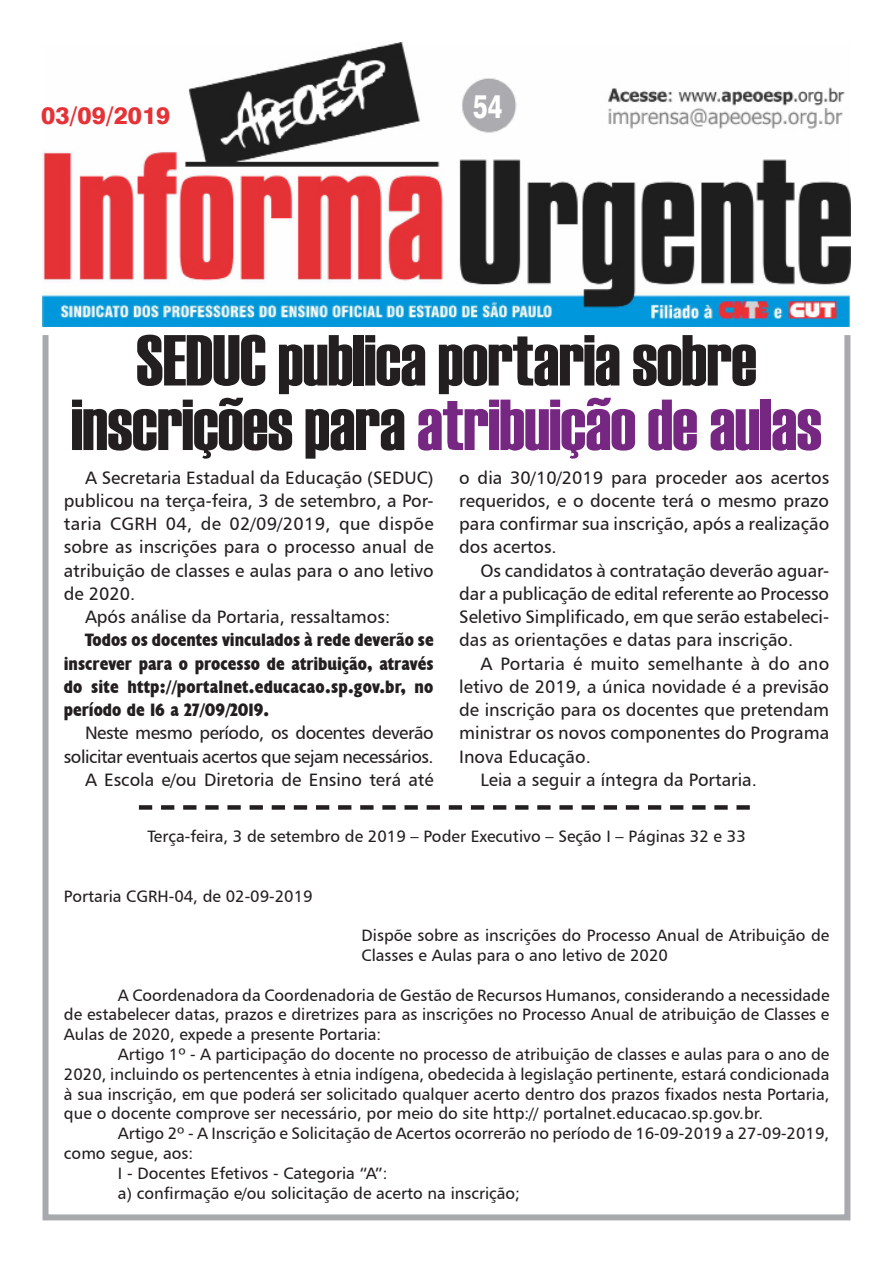
<style>
.page{position:relative;width:893px;height:1263px;background:#fff}
.page>*{position:absolute;margin:0;border:0;box-sizing:border-box;transform-origin:0 0}
.Título{font:72px/64.5px "Haettenschweiler";letter-spacing:-.01em;color:#231f20;text-align:center}
.t1{font:800 33px "Swiss 721 BT";color:#fff;scale:.75 1}
.Corpo_do_texto{font:800 24px "Swiss 721 BT";color:#e53236}
.Corpo_do_texto-2{font:18px/23.2px "Humanist 777 BT Roman B";color:#231f20;text-align:justify}
.Corpo_do_texto-3{font:700 condensed 18px/23.2px "Humanist 521 BT Xtra";letter-spacing:.015em;color:#231f20;text-align:justify}
.Corpo_do_texto-4{font:18px/23.2px "Humanist 777 BT Roman B";letter-spacing:-.025em;color:#231f20;text-align:right}
.Corpo_do_texto-5{font:16.5px/19.8px "Humanist 777 BT Roman B";color:#231f20}
.s1{color:#762781}
</style>
<div class="page">
<div style="left:43px;top:332px;width:807px;height:888px;border:6px solid #a8a9ad"></div>
<img style="left:43px;top:42px;width:807px;height:285px">
<svg style="left:139px;top:805px;width:611px;height:5px"></svg>
<p class="Corpo_do_texto" style="left:41px;top:101px;width:131px">03/09/2019</p>
<p class="t1" style="left:473px;top:86px;width:40px">54</p>
<p class="Título" style="left:71px;top:328px;width:752px">SEDUC publica portaria sobre inscrições para <span class="s1">atribuição de aulas</span></p>
<p class="Corpo_do_texto-2" style="left:64px;top:465px;width:371px;text-indent:21px">A Secretaria Estadual da Educação (SEDUC) publicou na terça-feira, 3 de setembro, a Por&shy;taria CGRH 04, de 02/09/2019, que dispõe sobre as inscrições para o processo anual de atribuição de classes e aulas para o ano letivo de 2020.</p>
<p class="Corpo_do_texto-2" style="left:85px;top:605px;width:307px">Após análise da Portaria, ressaltamos:</p>
<p class="Corpo_do_texto-3" style="left:64px;top:628px;width:371px;text-indent:21px">Todos os docentes vinculados à rede deverão se inscrever para o processo de atribuição, através do site http://portalnet.educacao.sp.gov.br, no período de 16 a 27/09/2019.</p>
<p class="Corpo_do_texto-4" style="left:64px;top:721px;width:371px">Neste mesmo período, os docentes deverão solicitar eventuais acertos que sejam necessários.</p>
<p class="Corpo_do_texto-2" style="left:85px;top:768px;width:350px">A Escola e/ou Diretoria de Ensino terá até</p>
<p class="Corpo_do_texto-2" style="left:459px;top:465px;width:371px">o dia 30/10/2019 para proceder aos acertos requeridos, e o docente terá o mesmo prazo para confirmar sua inscrição, após a realização dos acertos.</p>
<p class="Corpo_do_texto-2" style="left:459px;top:558px;width:371px;text-indent:21px">Os candidatos à contratação deverão aguar&shy;dar a publicação de edital referente ao Processo Seletivo Simplificado, em que serão estabeleci&shy;das as orientações e datas para inscrição.</p>
<p class="Corpo_do_texto-2" style="left:459px;top:651px;width:371px;text-indent:21px">A Portaria é muito semelhante à do ano letivo de 2019, a única novidade é a previsão de inscrição para os docentes que pretendam ministrar os novos componentes do Programa Inova Educação.</p>
<p class="Corpo_do_texto-2" style="left:480px;top:768px;width:278px">Leia a seguir a íntegra da Portaria.</p>
<p class="Corpo_do_texto-5" style="left:148px;top:826px;width:600px">Terça-feira, 3 de setembro de 2019 – Poder Executivo – Seção I – Páginas 32 e 33</p>
<p class="Corpo_do_texto-5" style="left:64px;top:885px;width:250px">Portaria CGRH-04, de 02-09-2019</p>
<p class="Corpo_do_texto-5" style="left:362px;top:925px;width:469px">Dispõe sobre as inscrições do Processo Anual de Atribuição de<br>Classes e Aulas para o ano letivo de 2020</p>
<p class="Corpo_do_texto-5" style="left:64px;top:984px;width:767px;text-align:justify;text-indent:54px">A Coordenadora da Coordenadoria de Gestão de Recursos Humanos, considerando a necessidade de estabelecer datas, prazos e diretrizes para as inscrições no Processo Anual de atribuição de Classes e Aulas de 2020, expede a presente Portaria:</p>
<p class="Corpo_do_texto-5" style="left:64px;top:1044px;width:767px;text-align:justify;text-indent:54px">Artigo 1º - A participação do docente no processo de atribuição de classes e aulas para o ano de 2020, incluindo os pertencentes à etnia indígena, obedecida à legislação pertinente, estará condicionada à sua inscrição, em que poderá ser solicitado qualquer acerto dentro dos prazos fixados nesta Portaria, que o docente comprove ser necessário, por meio do site http:// portalnet.educacao.sp.gov.br.</p>
<p class="Corpo_do_texto-5" style="left:64px;top:1123px;width:767px;text-indent:54px">Artigo 2º - A Inscrição e Solicitação de Acertos ocorrerão no período de 16-09-2019 a 27-09-2019, como segue, aos:</p>
<p class="Corpo_do_texto-5" style="left:118px;top:1163px;width:271px">I - Docentes Efetivos - Categoria “A”:</p>
<p class="Corpo_do_texto-5" style="left:118px;top:1182px;width:403px">a) confirmação e/ou solicitação de acerto na inscrição;</p>
</div>
